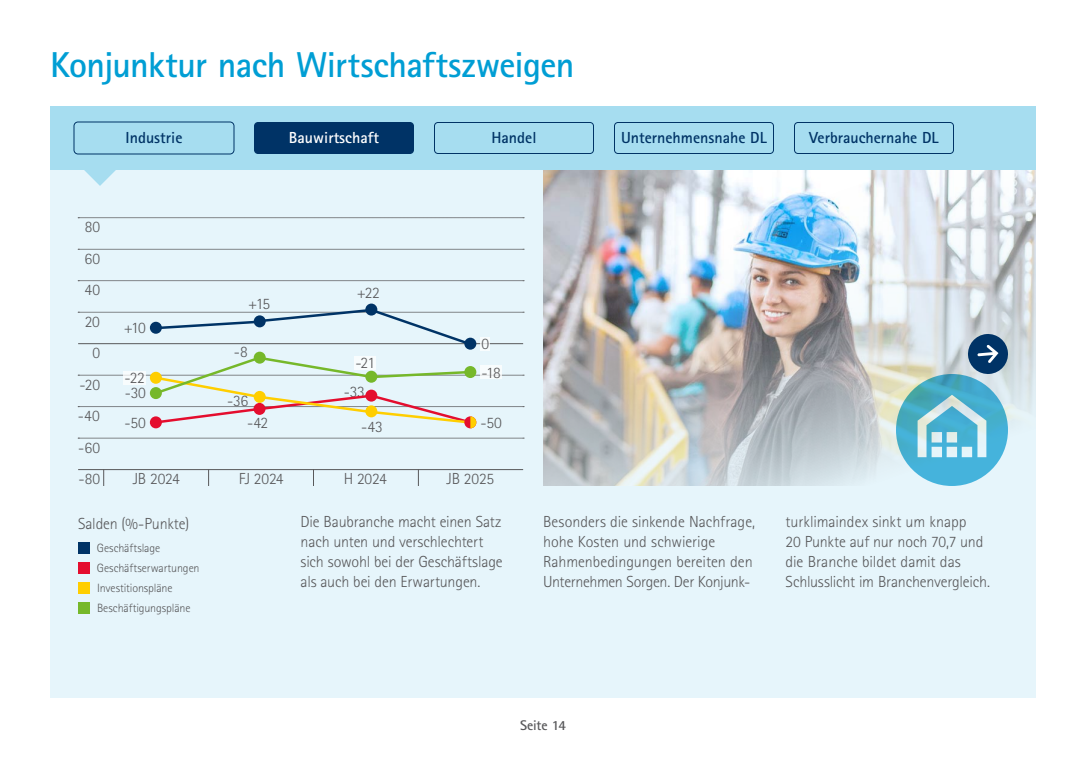
<style>
.page{position:relative;width:1086px;height:768px;background:#fff}
.page>*{position:absolute;margin:0;border:0;box-sizing:border-box;transform-origin:0 0}
.Headline_Kategorie_2{font:700 36px "Rotis Sans Serif Std";letter-spacing:-.015em;color:#009ed4}
.Fliesstext_10_pt_titan{font:300 16px/20px "Rotis Sans Serif Std";letter-spacing:-.01em;color:#58585a}
.t1{font:700 16px "Rotis Sans Serif Std";color:#036}
.t2{font:700 16px "Rotis Sans Serif Std";color:#fff}
.Headline_Kategorie_2-2{font:700 14px "Rotis Sans Serif Std";letter-spacing:-.02em;color:#58585a}
.Fliesstext_10_pt_titan-2{font:300 12px "Rotis Sans Serif Std";letter-spacing:-.01em;color:#58585a}
</style>
<div class="page">
<div style="left:50px;top:106px;width:986px;height:592px;background:#e6f5fb"></div>
<div style="left:50px;top:106px;width:986px;height:64px;background:#a6ddf0"></div>
<svg style="left:84px;top:170px;width:32px;height:16px"></svg>
<svg style="left:78px;top:218px;width:446px;height:1px"></svg>
<svg style="left:78px;top:281px;width:446px;height:1px"></svg>
<svg style="left:78px;top:249px;width:446px;height:1px"></svg>
<svg style="left:78px;top:438px;width:446px;height:1px"></svg>
<div style="left:365px;top:304px;width:12px;height:12px;background:#036;border-radius:50%"></div>
<svg style="left:464px;top:338px;width:12px;height:12px"></svg>
<hr style="left:78px;top:469px;width:445px;height:1px;background:#58585a">
<svg style="left:103px;top:470px;width:1px;height:16px"></svg>
<svg style="left:208px;top:470px;width:1px;height:16px"></svg>
<svg style="left:313px;top:470px;width:1px;height:16px"></svg>
<svg style="left:418px;top:470px;width:1px;height:16px"></svg>
<img style="left:543px;top:170px;width:493px;height:316px">
<div style="left:254px;top:122px;width:160px;height:32px;background:#036;border-radius:4px"></div>
<div style="left:74px;top:122px;width:160px;height:32px;border:1px solid #036;border-radius:4px"></div>
<div style="left:434px;top:122px;width:160px;height:32px;border:1px solid #036;border-radius:4px"></div>
<div style="left:614px;top:122px;width:160px;height:32px;border:1px solid #036;border-radius:4px"></div>
<div style="left:794px;top:122px;width:160px;height:32px;border:1px solid #036;border-radius:4px"></div>
<div style="left:78px;top:542px;width:12px;height:12px;background:#036"></div>
<div style="left:78px;top:562px;width:12px;height:12px;background:#e40d2e"></div>
<div style="left:78px;top:582px;width:12px;height:12px;background:#ffce00"></div>
<div style="left:78px;top:602px;width:12px;height:12px;background:#76b82a"></div>
<svg style="left:896px;top:333px;width:113px;height:153px"></svg>
<div style="left:254px;top:352px;width:12px;height:12px;background:#76b82a;border-radius:50%"></div>
<div style="left:480px;top:337px;width:10px;height:13px;background:#f8fcfd"></div>
<svg style="left:78px;top:307px;width:446px;height:40px"></svg>
<svg style="left:78px;top:354px;width:446px;height:74px"></svg>
<p class="Headline_Kategorie_2" style="left:50px;top:42px;width:526px">Konjunktur nach Wirtschaftszweigen</p>
<p class="t1" style="left:126px;top:127px;width:58px">Industrie</p>
<p class="t2" style="left:289px;top:127px;width:92px">Bauwirtschaft</p>
<p class="t1" style="left:491px;top:127px;width:47px">Handel</p>
<p class="t1" style="left:621px;top:127px;width:147px">Unternehmensnahe DL</p>
<p class="t1" style="left:809px;top:127px;width:131px">Verbrauchernahe DL</p>
<p class="Fliesstext_10_pt_titan" style="left:85px;top:217px;width:17px">80</p>
<p class="Fliesstext_10_pt_titan" style="left:84px;top:249px;width:17px">60</p>
<p class="Fliesstext_10_pt_titan" style="left:84px;top:280px;width:17px">40</p>
<p class="Fliesstext_10_pt_titan" style="left:85px;top:312px;width:17px">20</p>
<p class="Fliesstext_10_pt_titan" style="left:92px;top:343px;width:9px">0</p>
<p class="Fliesstext_10_pt_titan" style="left:80px;top:375px;width:22px">-20</p>
<p class="Fliesstext_10_pt_titan" style="left:78px;top:406px;width:24px">-40</p>
<p class="Fliesstext_10_pt_titan" style="left:78px;top:437px;width:23px">-60</p>
<p class="Fliesstext_10_pt_titan" style="left:79px;top:469px;width:23px">-80</p>
<p class="Fliesstext_10_pt_titan" style="left:124px;top:318px;width:24px">+10</p>
<p class="Fliesstext_10_pt_titan" style="left:125px;top:368px;width:22px">-22</p>
<p class="Fliesstext_10_pt_titan" style="left:248px;top:294px;width:23px">+15</p>
<p class="Fliesstext_10_pt_titan" style="left:234px;top:342px;width:15px">-8</p>
<p class="Fliesstext_10_pt_titan" style="left:357px;top:283px;width:25px">+22</p>
<p class="Fliesstext_10_pt_titan" style="left:355px;top:353px;width:21px">-21</p>
<p class="Fliesstext_10_pt_titan" style="left:481px;top:334px;width:9px">0</p>
<p class="Fliesstext_10_pt_titan" style="left:481px;top:362px;width:21px">-18</p>
<p class="Fliesstext_10_pt_titan" style="left:344px;top:382px;width:23px">-33</p>
<p class="Fliesstext_10_pt_titan" style="left:125px;top:383px;width:23px">-30</p>
<p class="Fliesstext_10_pt_titan" style="left:124px;top:413px;width:23px">-50</p>
<p class="Fliesstext_10_pt_titan" style="left:247px;top:413px;width:23px">-42</p>
<p class="Fliesstext_10_pt_titan" style="left:361px;top:417px;width:23px">-43</p>
<p class="Fliesstext_10_pt_titan" style="left:480px;top:413px;width:23px">-50</p>
<p class="Fliesstext_10_pt_titan" style="left:227px;top:390px;width:22px">-36</p>
<p class="Fliesstext_10_pt_titan" style="left:133px;top:469px;width:49px">JB 2024</p>
<p class="Fliesstext_10_pt_titan" style="left:239px;top:469px;width:46px">FJ 2024</p>
<p class="Fliesstext_10_pt_titan" style="left:344px;top:469px;width:45px">H 2024</p>
<p class="Fliesstext_10_pt_titan" style="left:447px;top:469px;width:49px">JB 2025</p>
<p class="Fliesstext_10_pt_titan" style="left:78px;top:514px;width:113px">Salden (%-Punkte)</p>
<p class="Fliesstext_10_pt_titan-2" style="left:97px;top:541px;width:65px">Geschäftslage</p>
<p class="Fliesstext_10_pt_titan-2" style="left:97px;top:561px;width:104px">Geschäftserwartungen</p>
<p class="Fliesstext_10_pt_titan-2" style="left:97px;top:581px;width:77px">Investitionspläne</p>
<p class="Fliesstext_10_pt_titan-2" style="left:97px;top:601px;width:95px">Beschäftigungspläne</p>
<p class="Fliesstext_10_pt_titan" style="left:301px;top:512px;width:204px">Die Baubranche macht einen Satz nach unten und verschlechtert sich sowohl bei der Geschäftslage als auch bei den Erwartungen.</p>
<p class="Fliesstext_10_pt_titan" style="left:543px;top:512px;width:214px">Besonders die sinkende Nachfrage, hohe Kosten und schwierige<br>Rahmenbedingungen bereiten den<br>Unternehmen Sorgen. Der Konjunk-</p>
<p class="Fliesstext_10_pt_titan" style="left:786px;top:512px;width:206px">turklimaindex sinkt um knapp<br>20 Punkte auf nur noch 70,7 und die Branche bildet damit das<br>Schlusslicht im Branchenvergleich.</p>
<p class="Headline_Kategorie_2-2" style="left:520px;top:717px;width:47px">Seite 14</p>
</div>
